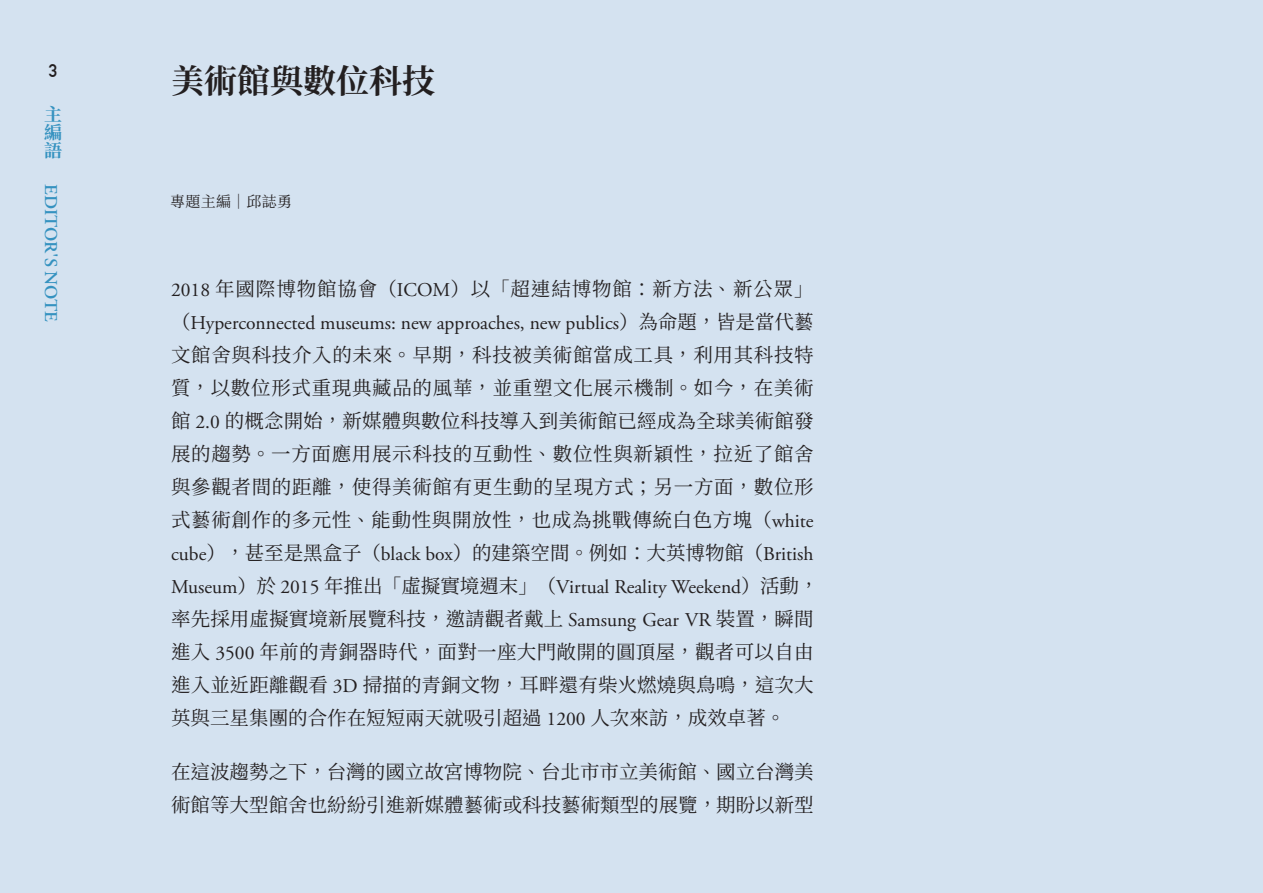
<style>
.page{position:relative;width:1263px;height:893px;background:#d4e2f0}
.page>*{position:absolute;margin:0;border:0;box-sizing:border-box;transform-origin:0 0}
.t1{font:700 33px "Source Han Serif TC";color:#231f20}
.t2{font:19.5px/33px "Source Han Serif TC";color:#231f20;text-align:justify}
.t3{font:19.5px "Adobe Garamond Pro";color:#231f20}
.t4{font:19.5px "Source Han Serif TC";letter-spacing:.045em;color:#231f20}
.t5{font:600 18px "Adobe Garamond Pro";color:#3592c0}
.t6{font:700 18px/18px "Source Han Serif TC";color:#3592c0;text-align:justify}
.t7{font:700 18px "DIN Alternate";color:#231f20}
.t8{font:15px "Source Han Serif TC";letter-spacing:.02em;color:#231f20}
.s1{font-family:"Adobe Garamond Pro"}
.s2{font-family:"Source Han Serif TC"}
</style>
<div class="page">
<p class="t7" style="left:49px;top:57px;width:10px">3</p>
<p class="t6" style="left:44px;top:106px;width:19px">主編語</p>
<p class="t5" style="left:61px;top:184px;width:138px;rotate:90deg">EDITOR'S NOTE</p>
<h1 class="t1" style="left:171px;top:62px;width:266px">美術館與數位科技</h1>
<p class="t8" style="left:170px;top:193px;width:124px">專題主編｜邱誌勇</p>
<p class="t4" style="left:171px;top:278px;width:644px"><span class="s1">2018</span> 年國際博物館協會（<span class="s1">ICOM</span>）以「超連結博物館：新方法、新公眾」</p>
<p class="t3" style="left:171px;top:311px;width:644px"><span class="s2">（</span>Hyperconnected museums: new approaches, new publics<span class="s2">）為命題，皆是當代藝</span></p>
<p class="t2" style="left:171px;top:338px;width:644px">文館舍與科技介入的未來。早期，科技被美術館當成工具，利用其科技特質，以數位形式重現典藏品的風華，並重塑文化展示機制。如今，在美術館 <span class="s1">2.0</span> 的概念開始，新媒體與數位科技導入到美術館已經成為全球美術館發展的趨勢。一方面應用展示科技的互動性、數位性與新穎性，拉近了館舍與參觀者間的距離，使得美術館有更生動的呈現方式；另一方面，數位形式藝術創作的多元性、能動性與開放性，也成為挑戰傳統白色方塊（<span class="s1">white cube</span>），甚至是黑盒子（<span class="s1">black box</span>）的建築空間。例如：大英博物館（<span class="s1">British</span></p>
<p class="t3" style="left:171px;top:575px;width:649px">Museum<span class="s2">）於</span> 2015 <span class="s2">年推出「虛擬實境週末」（</span>Virtual Reality Weekend<span class="s2">）活動，</span></p>
<p class="t2" style="left:171px;top:602px;width:644px">率先採用虛擬實境新展覽科技，邀請觀者戴上 <span class="s1">Samsung Gear VR</span> 裝置，瞬間進入 <span class="s1">3500</span> 年前的青銅器時代，面對一座大門敞開的圓頂屋，觀者可以自由進入並近距離觀看 <span class="s1">3D</span> 掃描的青銅文物，耳畔還有柴火燃燒與鳥鳴，這次大英與三星集團的合作在短短兩天就吸引超過 <span class="s1">1200</span> 人次來訪，成效卓著。</p>
<p class="t2" style="left:171px;top:756px;width:644px">在這波趨勢之下，台灣的國立故宮博物院、台北市市立美術館、國立台灣美術館等大型館舍也紛紛引進新媒體藝術或科技藝術類型的展覽，期盼以新型</p>
</div>
